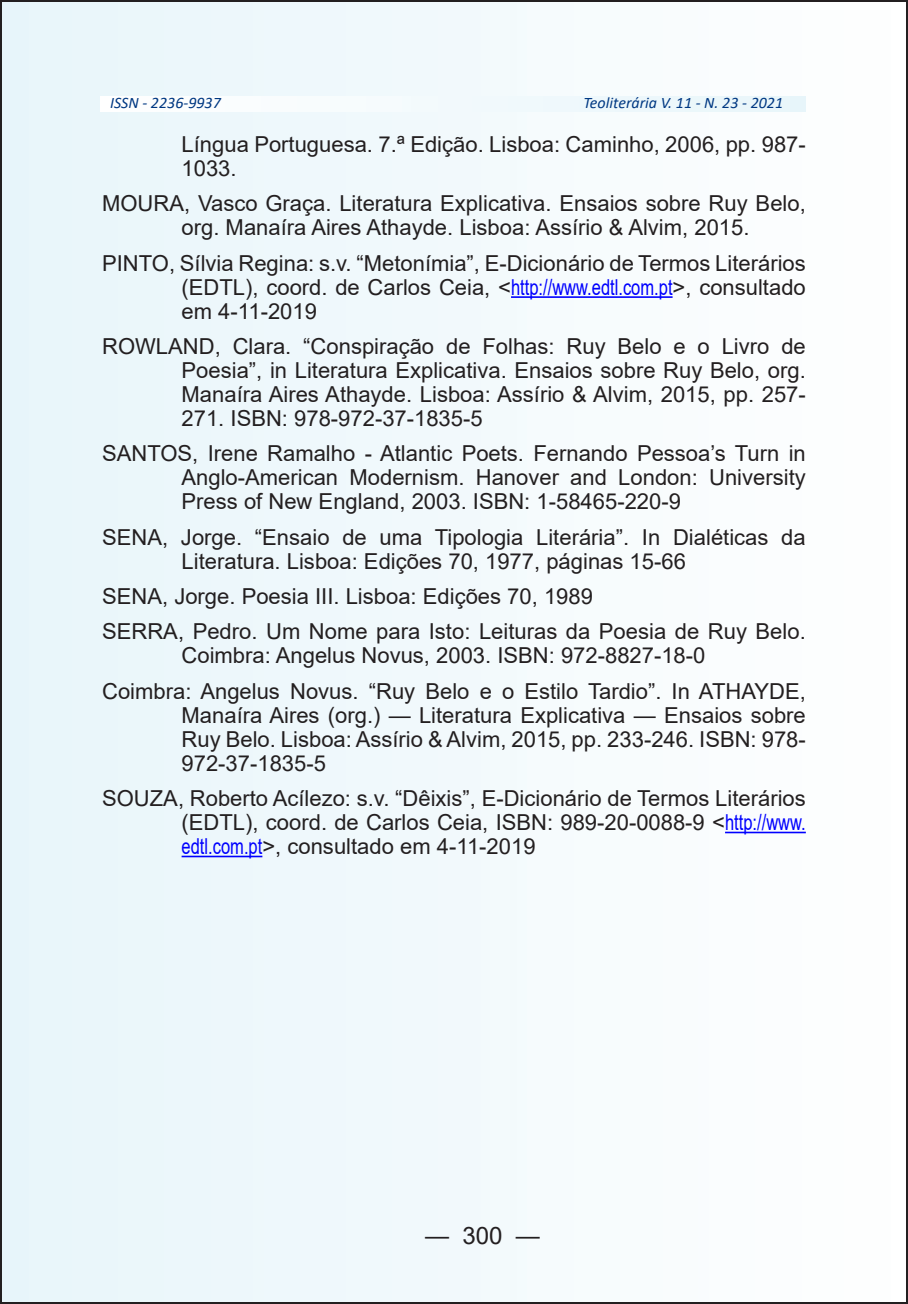
<style>
.page{position:relative;width:908px;height:1304px;background:#fff}
.page>*{position:absolute;margin:0;border:0;box-sizing:border-box;transform-origin:0 0}
.t1{font:24px "Arial";color:#231f20}
.t2{font:22px/24px "Arial";color:#231f20}
.t3{font:italic 16px "Calibri";color:#003882}
.s1{color:#00f}
</style>
<div class="page">
<div style="left:1px;top:1px;width:905px;height:1302px;background:#f2f9fc"></div>
<hr style="left:511px;top:296px;width:161px;height:2px;background:#00f">
<hr style="left:724px;top:832px;width:81px;height:1px;background:#00f">
<hr style="left:181px;top:856px;width:81px;height:1px;background:#00f">
<p class="t3" style="left:110px;top:92px;width:112px">ISSN - 2236-9937</p>
<p class="t3" style="left:583px;top:92px;width:201px">Teoliterária V. 11 - N. 23 - 2021</p>
<p class="t2" style="left:181px;top:132px;width:625px">Língua Portuguesa. 7.ª Edição. Lisboa: Caminho, 2006, pp. 987-<br>1033.</p>
<p class="t2" style="left:181px;top:192px;width:625px;text-indent:-79px">MOURA, Vasco Graça. Literatura Explicativa. Ensaios sobre Ruy Belo, org. Manaíra Aires Athayde. Lisboa: Assírio &amp; Alvim, 2015.</p>
<p class="t2" style="left:181px;top:251px;width:625px;text-align:justify;text-indent:-79px">PINTO, Sílvia Regina: s.v. “Metonímia”, E-Dicionário de Termos Literários (EDTL), coord. de Carlos Ceia, &lt;<span class="s1">http://www.edtl.com.pt</span>&gt;, consultado em 4-11-2019</p>
<p class="t2" style="left:181px;top:334px;width:625px;text-align:justify;text-indent:-79px">ROWLAND, Clara. “Conspiração de Folhas: Ruy Belo e o Livro de Poesia”, in Literatura Explicativa. Ensaios sobre Ruy Belo, org.<br>Manaíra Aires Athayde. Lisboa: Assírio &amp; Alvim, 2015, pp. 257- 271. ISBN: 978-972-37-1835-5</p>
<p class="t2" style="left:181px;top:442px;width:625px;text-align:justify;text-indent:-79px">SANTOS, Irene Ramalho - Atlantic Poets. Fernando Pessoa’s Turn in Anglo-American Modernism. Hanover and London: University Press of New England, 2003. ISBN: 1-58465-220-9</p>
<p class="t2" style="left:181px;top:525px;width:625px;text-indent:-79px">SENA, Jorge. “Ensaio de uma Tipologia Literária”. In Dialéticas da<br>Literatura. Lisboa: Edições 70, 1977, páginas 15-66</p>
<p class="t2" style="left:102px;top:579px;width:704px;line-height:35.4px">SENA, Jorge. Poesia III. Lisboa: Edições 70, 1989<br>SERRA, Pedro. Um Nome para Isto: Leituras da Poesia de Ruy Belo.</p>
<p class="t2" style="left:102px;top:638px;width:704px;line-height:35.4px;text-indent:79px">Coimbra: Angelus Novus, 2003. ISBN: 972-8827-18-0<br>Coimbra: Angelus Novus. “Ruy Belo e o Estilo Tardio”. In ATHAYDE,</p>
<p class="t2" style="left:181px;top:703px;width:625px;text-align:justify">Manaíra Aires (org.) — Literatura Explicativa — Ensaios sobre Ruy Belo. Lisboa: Assírio &amp; Alvim, 2015, pp. 233-246. ISBN: 978- 972-37-1835-5</p>
<p class="t2" style="left:181px;top:786px;width:625px;text-align:justify;text-indent:-79px">SOUZA, Roberto Acílezo: s.v. “Dêixis”, E-Dicionário de Termos Literários (EDTL), coord. de Carlos Ceia, ISBN: 989-20-0088-9 &lt;<span class="s1">http://www. edtl.com.pt</span>&gt;, consultado em 4-11-2019</p>
<p class="t1" style="left:425px;top:1218px;width:116px">— 300 —</p>
</div>
